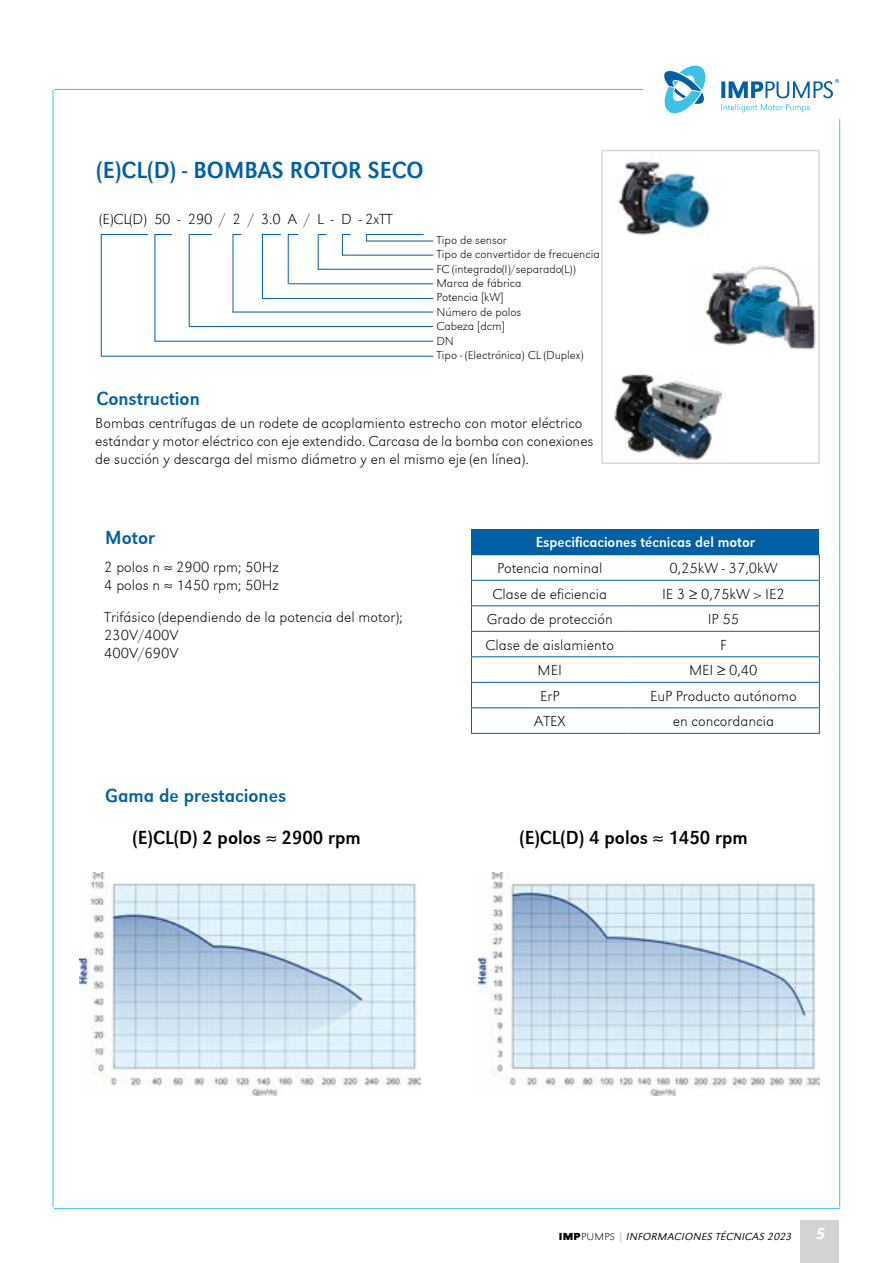
<style>
.page{position:relative;width:893px;height:1263px;background:#fff}
.page>*{position:absolute;margin:0;border:0;box-sizing:border-box;transform-origin:0 0}
.t1{font:24px "URW Grotesk Nar";color:#0060a4}
.t2{font:19.5px "URW Grotesk Nar";color:#000}
.t3{font:19.5px "URW Grotesk Nar";color:#0060a4}
.t4{font:300 expanded 15px/18px "URW Grotesk Wid";color:#000}
.t5{font:15px "URW Grotesk Nar";color:#fff}
.t6{font:italic 700 15px "Open Sans";color:#fff}
.t7{font:300 expanded 12px/14.4px "URW Grotesk Wid";color:#000}
.t8{font:italic 300 10.5px "URW Grotesk Wid";letter-spacing:.025em;color:#000}
.s1{font-family:"URW Grotesk Wid Regular 4";font-weight:400;font-style:normal}
.s2{font-family:"URW Grotesk Ext Wid";font-style:normal;font-stretch:expanded}
.s3{font-family:"Open Sans";font-weight:800;font-style:normal;color:#d1d3d4}
</style>
<div class="page">
<div style="left:800px;top:1220px;width:39px;height:43px;background:#d1d3d4"></div>
<svg style="left:664px;top:65px;width:42px;height:49px"></svg>
<svg style="left:721px;top:79px;width:118px;height:19px"></svg>
<svg style="left:721px;top:104px;width:89px;height:8px"></svg>
<hr style="left:54px;top:89px;width:589px;height:1px;background:#3fc0e7">
<img style="left:618px;top:161px;width:92px;height:75px">
<hr style="left:53px;top:90px;width:1px;height:1117px;background:#3fc0e7">
<hr style="left:839px;top:119px;width:1px;height:1088px;background:#3fc0e7">
<img style="left:705px;top:265px;width:111px;height:85px">
<img style="left:614px;top:374px;width:108px;height:87px">
<hr style="left:54px;top:1208px;width:786px;height:1px;background:#3fc0e7">
<hr style="left:366px;top:234px;width:58px;height:1px;background:#0060a4">
<svg style="left:263px;top:234px;width:18px;height:1px"></svg>
<svg style="left:190px;top:234px;width:22px;height:1px"></svg>
<svg style="left:156px;top:234px;width:16px;height:1px"></svg>
<hr style="left:101px;top:234px;width:47px;height:1px;background:#0060a4">
<hr style="left:366px;top:241px;width:67px;height:1px;background:#0060a4">
<hr style="left:342px;top:255px;width:91px;height:1px;background:#0060a4">
<hr style="left:318px;top:269px;width:115px;height:1px;background:#0060a4">
<hr style="left:262px;top:298px;width:171px;height:1px;background:#0060a4">
<hr style="left:233px;top:312px;width:200px;height:1px;background:#0060a4">
<hr style="left:189px;top:326px;width:244px;height:1px;background:#0060a4">
<hr style="left:155px;top:341px;width:278px;height:1px;background:#0060a4">
<hr style="left:101px;top:356px;width:332px;height:1px;background:#0060a4">
<hr style="left:101px;top:234px;width:1px;height:123px;background:#0060a4">
<hr style="left:155px;top:234px;width:1px;height:107px;background:#0060a4">
<hr style="left:189px;top:234px;width:1px;height:93px;background:#0060a4">
<hr style="left:233px;top:235px;width:1px;height:77px;background:#0060a4">
<hr style="left:262px;top:234px;width:1px;height:65px;background:#0060a4">
<hr style="left:288px;top:235px;width:1px;height:49px;background:#0060a4">
<svg style="left:342px;top:234px;width:9px;height:21px"></svg>
<div style="left:471px;top:529px;width:348px;height:26px;background:#0060a4"></div>
<hr style="left:628px;top:554px;width:192px;height:1px;background:#0060a4">
<hr style="left:471px;top:733px;width:157px;height:1px;background:#0060a4">
<hr style="left:628px;top:733px;width:192px;height:1px;background:#0060a4">
<svg style="left:471px;top:555px;width:349px;height:178px"></svg>
<img style="left:79px;top:872px;width:341px;height:224px">
<img style="left:478px;top:872px;width:342px;height:223px">
<hr style="left:289px;top:283px;width:144px;height:1px;background:#0060a4">
<hr style="left:318px;top:235px;width:1px;height:35px;background:#0060a4">
<h1 class="t1" style="left:96px;top:156px;width:329px">(E)CL(D) - BOMBAS ROTOR SECO</h1>
<p class="t4" style="left:100px;top:210px;width:294px">(E)CL(D) 50 - 290 / 2 / 3.0 A / L - D - 2xTT</p>
<h2 class="t3" style="left:96px;top:387px;width:105px">Construction</h2>
<p class="t7" style="left:436px;top:233px;width:165px">Tipo de sensor<br>Tipo de convertidor de frecuencia<br>FC (integrado(I)/separado(L))<br>Marca de fábrica<br>Potencia [kW]<br>Número de polos<br>Cabeza [dcm]<br>DN<br>Tipo - (Electrónica) CL (Duplex)</p>
<p class="t4" style="left:95px;top:414px;width:500px">Bombas centrífugas de un rodete de acoplamiento estrecho con motor eléctrico estándar y motor eléctrico con eje extendido. Carcasa de la bomba con conexiones de succión y descarga del mismo diámetro y en el mismo eje (en línea).</p>
<h2 class="t3" style="left:105px;top:526px;width:51px">Motor</h2>
<p class="t4" style="left:104px;top:557px;width:176px">2 polos n ≈ 2900 rpm; 50Hz<br>4 polos n ≈ 1450 rpm; 50Hz</p>
<p class="t4" style="left:104px;top:608px;width:300px">Trifásico (dependiendo de la potencia del motor);<br>230V/400V<br>400V/690V</p>
<h2 class="t3" style="left:105px;top:784px;width:182px">Gama de prestaciones</h2>
<h2 class="t2" style="left:132px;top:826px;width:230px">(E)CL(D) 2 polos ≈ 2900 rpm</h2>
<p class="t5" style="left:536px;top:534px;width:221px">Especificaciones técnicas del motor</p>
<p class="t4" style="left:497px;top:559px;width:107px">Potencia nominal</p>
<p class="t4" style="left:669px;top:559px;width:109px">0,25kW - 37,0kW</p>
<p class="t4" style="left:493px;top:584px;width:116px">Clase de eficiencia</p>
<p class="t4" style="left:662px;top:584px;width:124px">IE 3 ≥ 0,75kW &gt; IE2</p>
<p class="t4" style="left:487px;top:610px;width:128px">Grado de protección</p>
<p class="t4" style="left:708px;top:610px;width:33px">IP 55</p>
<p class="t4" style="left:486px;top:636px;width:130px">Clase de aislamiento</p>
<p class="t4" style="left:720px;top:636px;width:8px">F</p>
<p class="t4" style="left:538px;top:661px;width:26px">MEI</p>
<p class="t4" style="left:689px;top:661px;width:70px">MEI ≥ 0,40</p>
<p class="t4" style="left:540px;top:687px;width:21px">ErP</p>
<p class="t4" style="left:650px;top:687px;width:148px">EuP Producto autónomo</p>
<p class="t4" style="left:534px;top:712px;width:33px">ATEX</p>
<p class="t4" style="left:673px;top:712px;width:103px">en concordancia</p>
<h2 class="t2" style="left:519px;top:826px;width:230px">(E)CL(D) 4 polos ≈ 1450 rpm</h2>
<p class="t8" style="left:559px;top:1231px;width:235px"><span class="s1">IMP</span><span class="s2">PUMPS</span> <span class="s3">|</span> INFORMACIONES TÉCNICAS 2023</p>
<p class="t6" style="left:815px;top:1223px;width:14px">5</p>
</div>
